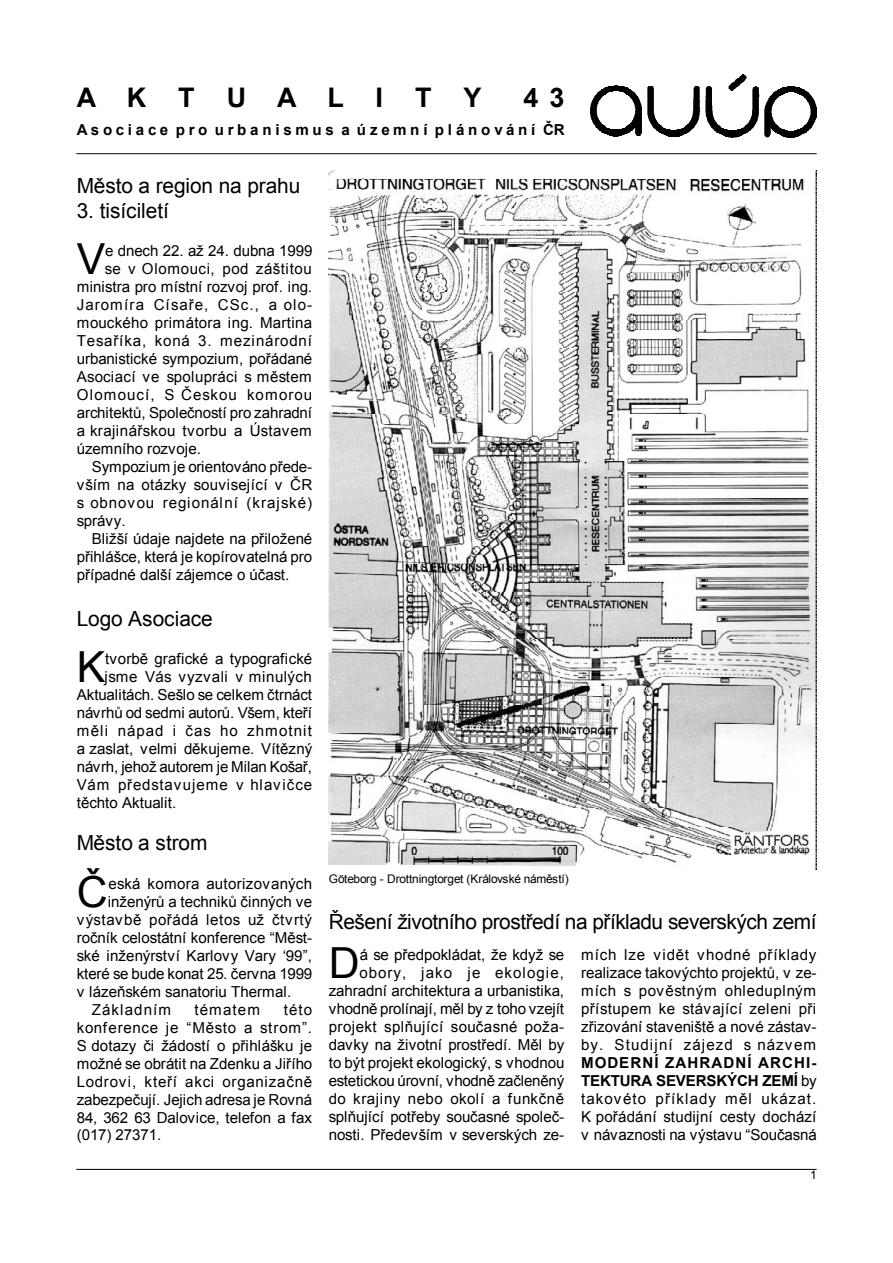
<style>
.page{position:relative;width:893px;height:1263px;background:#fff}
.page>*{position:absolute;margin:0;border:0;box-sizing:border-box;transform-origin:0 0}
.t1{font:42.9px "Arial";color:#000}
.t2{font:700 27px "Arial";color:#000}
.t3{font:20.85px "Arial";letter-spacing:-.02em;color:#000}
.t4{font:20.85px "Arial";color:#000}
.t5{font:15.15px/18px "Arial";color:#000;text-align:justify}
.t6{font:15.15px "Arial";letter-spacing:.065em;color:#000}
.t7{font:15.15px "Arial";letter-spacing:.04em;color:#000}
.t8{font:700 15.15px "Arial";color:#000}
.t9{font:15.15px "Arial";letter-spacing:.07em;color:#000}
.t10{font:15.15px "Arial";letter-spacing:.025em;color:#000}
.t11{font:15.15px "Arial";letter-spacing:.06em;color:#000}
.t12{font:11.85px "Arial";letter-spacing:-.01em;color:#000}
.s1{font-weight:700}
</style>
<div class="page">
<hr style="left:76px;top:1169px;width:741px;height:1px;background:#000">
<hr style="left:76px;top:153px;width:741px;height:1px;background:#000">
<img style="left:590px;top:75px;width:227px;height:63px">
<img style="left:329px;top:171px;width:488px;height:698px">
<p class="t2" style="left:77px;top:79px;width:406px">A K T U A L I T Y</p>
<p class="t2" style="left:524px;top:79px;width:42px">4 3</p>
<p class="t8" style="left:77px;top:120px;width:489px">A s o c i a c e p r o u r b a n i s m u s a ú z e m n í p l á n o v á n í ČR</p>
<p class="t3" style="left:77px;top:172px;width:225px">Město a region na prahu</p>
<p class="t4" style="left:77px;top:197px;width:94px">3. tisíciletí</p>
<p class="t1" style="left:77px;top:231px;width:30px">V</p>
<p class="t5" style="left:105px;top:242px;width:209px">e dnech 22. až 24. dubna 1999</p>
<p class="t7" style="left:105px;top:259px;width:209px">se v Olomouci, pod záštitou</p>
<p class="t5" style="left:77px;top:278px;width:237px">ministra pro místní rozvoj prof. ing.</p>
<p class="t9" style="left:77px;top:295px;width:237px">Jaromíra Císaře, CSc., a olo-</p>
<p class="t5" style="left:77px;top:314px;width:237px">mouckého primátora ing. Martina</p>
<p class="t11" style="left:77px;top:331px;width:237px">Tesaříka, koná 3. mezinárodní</p>
<p class="t5" style="left:77px;top:350px;width:237px">urbanistické sympozium, pořádané</p>
<p class="t5" style="left:77px;top:368px;width:237px">Asociací ve spolupráci s městem</p>
<p class="t6" style="left:77px;top:385px;width:237px">Olomoucí, S Českou komorou</p>
<p class="t5" style="left:77px;top:404px;width:237px">architektů, Společností pro zahradní</p>
<p class="t10" style="left:77px;top:421px;width:236px">a krajinářskou tvorbu a Ústavem</p>
<p class="t5" style="left:77px;top:440px;width:126px">územního rozvoje.</p>
<p class="t5" style="left:92px;top:458px;width:222px">Sympozium je orientováno přede-</p>
<p class="t5" style="left:77px;top:476px;width:237px">vším na otázky související v ČR</p>
<p class="t6" style="left:77px;top:493px;width:237px">s obnovou regionální (krajské)</p>
<p class="t5" style="left:77px;top:512px;width:50px">správy.</p>
<p class="t5" style="left:92px;top:530px;width:222px">Bližší údaje najdete na přiložené</p>
<p class="t5" style="left:77px;top:548px;width:237px">přihlášce, která je kopírovatelná pro</p>
<p class="t5" style="left:77px;top:566px;width:214px">případné další zájemce o účast.</p>
<p class="t4" style="left:77px;top:605px;width:138px">Logo Asociace</p>
<p class="t1" style="left:77px;top:639px;width:30px">K</p>
<p class="t5" style="left:105px;top:650px;width:209px">tvorbě grafické a typografické</p>
<p class="t7" style="left:104px;top:667px;width:209px">jsme Vás vyzvali v minulých</p>
<p class="t5" style="left:77px;top:686px;width:237px">Aktualitách. Sešlo se celkem čtrnáct</p>
<p class="t5" style="left:77px;top:704px;width:237px">návrhů od sedmi autorů. Všem, kteří</p>
<p class="t6" style="left:77px;top:721px;width:237px">měli nápad i čas ho zhmotnit</p>
<p class="t5" style="left:77px;top:740px;width:237px">a zaslat, velmi děkujeme. Vítězný</p>
<p class="t5" style="left:77px;top:758px;width:237px">návrh, jehož autorem je Milan Košař,</p>
<p class="t6" style="left:77px;top:775px;width:237px">Vám představujeme v hlavičce</p>
<p class="t5" style="left:77px;top:794px;width:101px">těchto Aktualit.</p>
<p class="t3" style="left:77px;top:829px;width:132px">Město a strom</p>
<p class="t1" style="left:77px;top:863px;width:32px">Č</p>
<p class="t5" style="left:108px;top:874px;width:205px">eská komora autorizovaných</p>
<p class="t5" style="left:108px;top:892px;width:206px">inženýrů a techniků činných ve</p>
<p class="t7" style="left:77px;top:909px;width:237px">výstavbě pořádá letos už čtvrtý</p>
<p class="t5" style="left:77px;top:928px;width:237px">ročník celostátní konference “Měst-</p>
<p class="t5" style="left:77px;top:946px;width:237px">ské inženýrství Karlovy Vary ‘99”,</p>
<p class="t5" style="left:77px;top:964px;width:237px">které se bude konat 25. června 1999</p>
<p class="t5" style="left:77px;top:982px;width:216px">v lázeňském sanatoriu Thermal.</p>
<p class="t6" style="left:92px;top:999px;width:81px">Základním</p>
<p class="t9" style="left:194px;top:999px;width:67px">tématem</p>
<p class="t5" style="left:77px;top:1000px;width:237px;text-indent:207px">této konference je “Město a strom”.<br>S dotazy či žádostí o přihlášku je možné se obrátit na Zdenku a Jiřího Lodrovi, kteří akci organizačně zabezpečují. Jejich adresa je Rovná 84, 362 63 Dalovice, telefon a fax (017) 27371.</p>
<p class="t12" style="left:329px;top:871px;width:242px">Göteborg - Drottningtorget (Královské náměstí)</p>
<p class="t3" style="left:329px;top:908px;width:489px">Řešení životního prostředí na příkladu severských zemí</p>
<p class="t1" style="left:329px;top:935px;width:32px">D</p>
<p class="t5" style="left:329px;top:946px;width:237px;text-align:right">á se předpokládat, že když se obory, jako je ekologie, zahradní architektura a urbanistika, vhodně prolínají, měl by z toho vzejít projekt splňující současné poža&shy;davky na životní prostředí. Měl by to být projekt ekologický, s vhodnou estetickou úrovní, vhodně začleněný do krajiny nebo okolí a funkčně splňující potřeby současné společ&shy;nosti. Především v severských ze-</p>
<p class="t5" style="left:581px;top:946px;width:237px">mích lze vidět vhodné příklady realizace takovýchto projektů, v ze&shy;mích s pověstným ohleduplným přístupem ke stávající zeleni při zřizování staveniště a nové zástav&shy;by. Studijní zájezd s názvem <span class="s1">MODERNÍ ZAHRADNÍ ARCHI-TEKTURA SEVERSKÝCH ZEMÍ</span> by takovéto příklady měl ukázat.<br>K pořádání studijní cesty dochází v návaznosti na výstavu “Současná</p>
<p class="t12" style="left:810px;top:1167px;width:8px">1</p>
</div>
